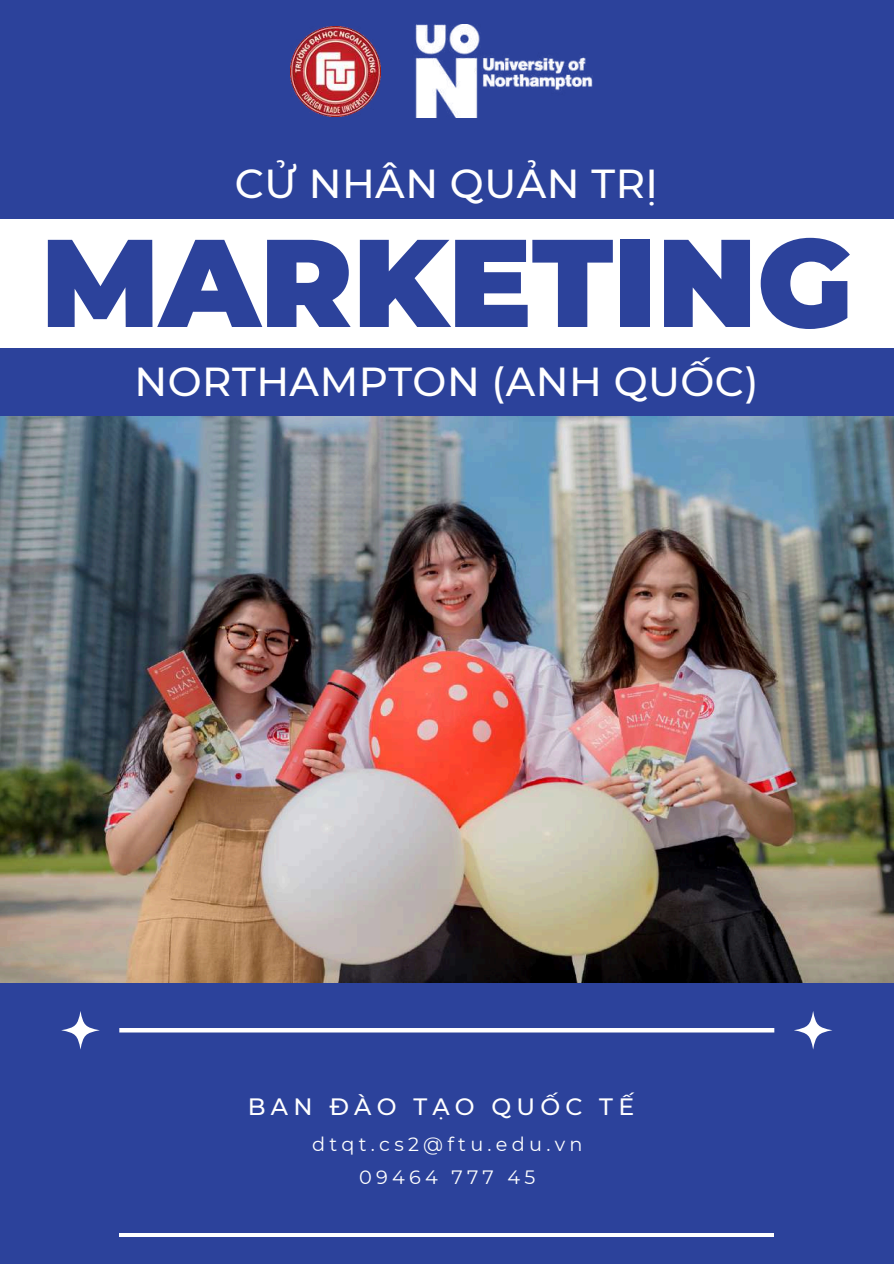
<style>
.page{position:relative;width:894px;height:1264px;background:#fff}
.page>*{position:absolute;margin:0;border:0;box-sizing:border-box;transform-origin:0 0}
.t1{font:900 124.5px "Montserrat";color:#2c429b}
.t2{font:500 40.35px "Montserrat";letter-spacing:.01em;color:#fff}
.t3{font:500 23.55px "Montserrat";letter-spacing:.22em;color:#fff}
.t4{font:19.2px/33.8px "Montserrat";letter-spacing:.22em;color:#fff;text-align:center}
</style>
<div class="page">
<div style="left:0;top:0;width:893px;height:1263px;background:#2c429b"></div>
<div style="left:0;top:219px;width:893px;height:129px;background:#fff"></div>
<img style="left:0;top:416px;width:893px;height:566px">
<svg style="left:61px;top:1010px;width:38px;height:39px"></svg>
<hr style="left:119px;top:1028px;width:655px;height:4px;background:#fff">
<svg style="left:793px;top:1010px;width:38px;height:39px"></svg>
<hr style="left:120px;top:1233px;width:653px;height:3px;background:#fff">
<img style="left:415px;top:25px;width:178px;height:92px">
<img style="left:290px;top:27px;width:90px;height:90px">
<p class="t2" style="left:235px;top:159px;width:424px">CỬ NHÂN QUẢN TRỊ</p>
<h1 class="t1" style="left:41px;top:206px;width:813px">MARKETING</h1>
<p class="t2" style="left:135px;top:357px;width:625px">NORTHAMPTON (ANH QUỐC)</p>
<p class="t3" style="left:248px;top:1091px;width:387px">BAN ĐÀO TẠO QUỐC TẾ</p>
<p class="t4" style="left:312px;top:1126px;width:272px">dtqt.cs2@ftu.edu.vn<br>09464 777 45</p>
</div>
